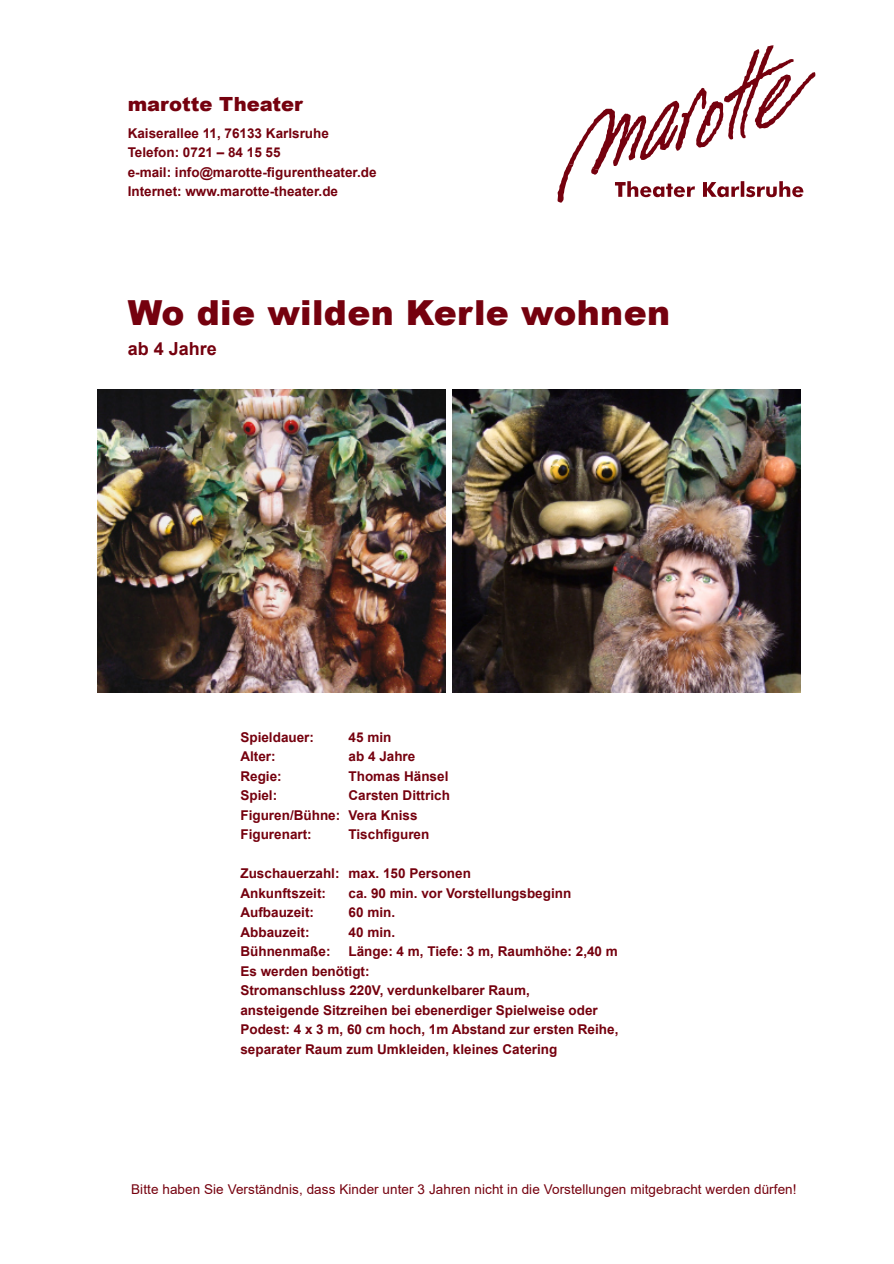
<style>
.page{position:relative;width:894px;height:1264px;background:#fff}
.page>*{position:absolute;margin:0;border:0;box-sizing:border-box;transform-origin:0 0}
.t1{font:900 34.5px "Arial";letter-spacing:.01em;color:#75010e}
.t2{font:900 19.5px "Arial";color:#75010e}
.t3{font:700 18px "Arial";color:#75010e}
.t4{font:700 13.5px/19.5px "Arial";color:#75010e}
.t5{font:13.5px "Arial";letter-spacing:.005em;color:#75010e}
</style>
<div class="page">
<svg style="left:557px;top:45px;width:258px;height:157px"></svg>
<img style="left:98px;top:389px;width:348px;height:303px">
<img style="left:452px;top:389px;width:348px;height:303px">
<h2 class="t2" style="left:128px;top:97px;width:176px">marotte Theater</h2>
<p class="t4" style="left:128px;top:124px;width:250px">Kaiserallee 11, 76133 Karlsruhe Telefon: 0721 – 84 15 55<br>e-mail: info@marotte-figurentheater.de Internet: www.marotte-theater.de</p>
<h1 class="t1" style="left:128px;top:300px;width:543px">Wo die wilden Kerle wohnen</h1>
<h3 class="t3" style="left:128px;top:342px;width:91px">ab 4 Jahre</h3>
<p class="t4" style="left:240px;top:728px;width:75px">Spieldauer:</p>
<p class="t4" style="left:348px;top:728px;width:44px">45 min</p>
<p class="t4" style="left:240px;top:747px;width:37px">Alter:</p>
<p class="t4" style="left:348px;top:747px;width:68px">ab 4 Jahre</p>
<p class="t4" style="left:240px;top:767px;width:43px">Regie:</p>
<p class="t4" style="left:348px;top:767px;width:101px">Thomas Hänsel</p>
<p class="t4" style="left:240px;top:786px;width:38px">Spiel:</p>
<p class="t4" style="left:240px;top:786px;width:211px;text-indent:108px">Carsten Dittrich<br>Figuren/Bühne: Vera Kniss<br>Figurenart:</p>
<p class="t4" style="left:348px;top:825px;width:82px">Tischfiguren</p>
<p class="t4" style="left:240px;top:864px;width:232px">Zuschauerzahl: max. 150 Personen<br>Ankunftszeit:</p>
<p class="t4" style="left:348px;top:884px;width:224px">ca. 90 min. vor Vorstellungsbeginn</p>
<p class="t4" style="left:240px;top:903px;width:75px">Aufbauzeit:</p>
<p class="t4" style="left:348px;top:903px;width:48px">60 min.</p>
<p class="t4" style="left:240px;top:923px;width:70px">Abbauzeit:</p>
<p class="t4" style="left:348px;top:923px;width:48px">40 min.</p>
<p class="t4" style="left:240px;top:942px;width:92px">Bühnenmaße:</p>
<p class="t4" style="left:240px;top:942px;width:379px;text-indent:108px">Länge: 4 m, Tiefe: 3 m, Raumhöhe: 2,40 m Es werden benötigt:<br>Stromanschluss 220V, verdunkelbarer Raum,<br>ansteigende Sitzreihen bei ebenerdiger Spielweise oder Podest: 4 x 3 m, 60 cm hoch, 1m Abstand zur ersten Reihe, separater Raum zum Umkleiden, kleines Catering</p>
<p class="t5" style="left:131px;top:1183px;width:666px">Bitte haben Sie Verständnis, dass Kinder unter 3 Jahren nicht in die Vorstellungen mitgebracht werden dürfen!</p>
</div>
